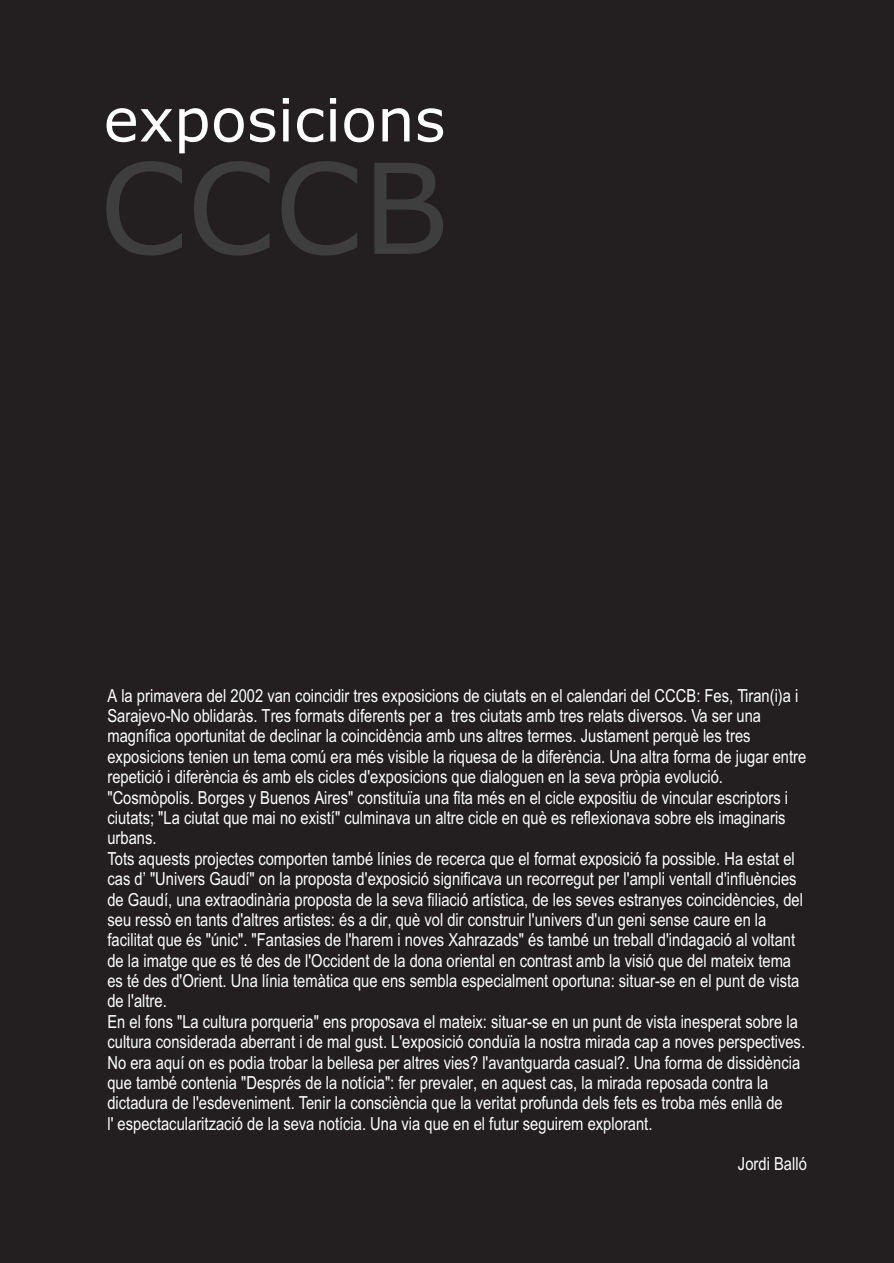
<style>
.page{position:relative;width:894px;height:1263px;background:#231f20}
.page>*{position:absolute;margin:0;border:0;box-sizing:border-box;transform-origin:0 0}
.t1{font:125.4px "Verdana";color:#3e3e3f}
.t2{font:59.25px "Verdana";color:#fff}
.t3{font:18px/20.4px "Arial Narrow";color:#fff}
</style>
<div class="page">
<h2 class="t2" style="left:103px;top:96px;width:344px">exposicions</h2>
<h1 class="t1" style="left:99px;top:158px;width:350px">CCCB</h1>
<p class="t3" style="left:107px;top:687px;width:700px">A la primavera del 2002 van coincidir tres exposicions de ciutats en el calendari del CCCB: Fes, Tiran(i)a i Sarajevo-No oblidaràs. Tres formats diferents per a tres ciutats amb tres relats diversos. Va ser una magnífica oportunitat de declinar la coincidència amb uns altres termes. Justament perquè les tres exposicions tenien un tema comú era més visible la riquesa de la diferència. Una altra forma de jugar entre repetició i diferència és amb els cicles d'exposicions que dialoguen en la seva pròpia evolució. "Cosmòpolis. Borges y Buenos Aires" constituïa una fita més en el cicle expositiu de vincular escriptors i ciutats; "La ciutat que mai no existí" culminava un altre cicle en què es reflexionava sobre els imaginaris urbans.<br>Tots aquests projectes comporten també línies de recerca que el format exposició fa possible. Ha estat el cas d’ "Univers Gaudí" on la proposta d'exposició significava un recorregut per l'ampli ventall d'influències de Gaudí, una extraodinària proposta de la seva filiació artística, de les seves estranyes coincidències, del seu ressò en tants d'altres artistes: és a dir, què vol dir construir l'univers d'un geni sense caure en la facilitat que és "únic". "Fantasies de l'harem i noves Xahrazads" és també un treball d'indagació al voltant de la imatge que es té des de l'Occident de la dona oriental en contrast amb la visió que del mateix tema es té des d'Orient. Una línia temàtica que ens sembla especialment oportuna: situar-se en el punt de vista de l'altre.<br>En el fons "La cultura porqueria" ens proposava el mateix: situar-se en un punt de vista inesperat sobre la cultura considerada aberrant i de mal gust. L'exposició conduïa la nostra mirada cap a noves perspectives.<br>No era aquí on es podia trobar la bellesa per altres vies? l'avantguarda casual?. Una forma de dissidència que també contenia "Després de la notícia": fer prevaler, en aquest cas, la mirada reposada contra la dictadura de l'esdeveniment. Tenir la consciència que la veritat profunda dels fets es troba més enllà de<br>l' espectacularització de la seva notícia. Una via que en el futur seguirem explorant.</p>
<p class="t3" style="left:738px;top:1156px;width:70px">Jordi Balló</p>
</div>
